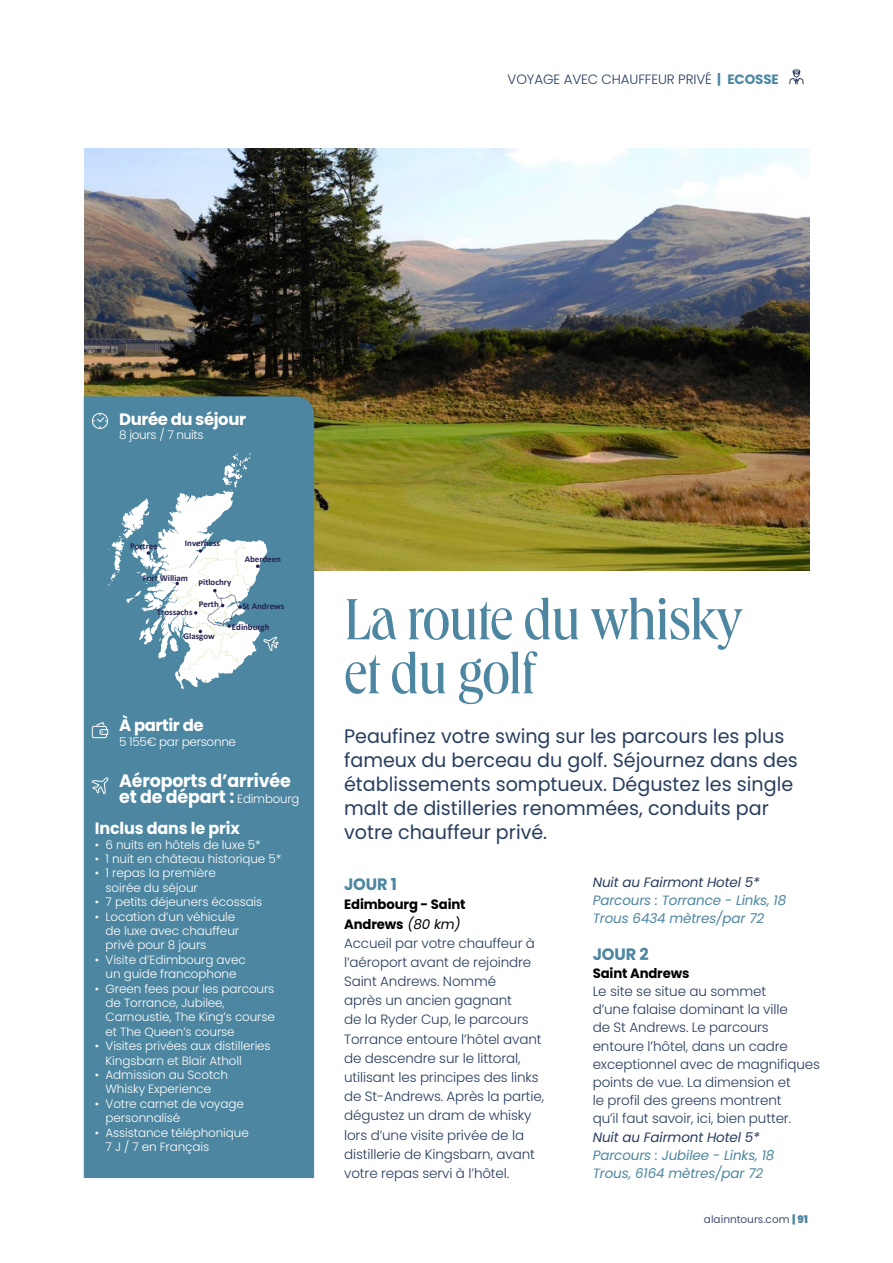
<style>
.page{position:relative;width:893px;height:1263px;background:#fff}
.page>*{position:absolute;margin:0;border:0;box-sizing:border-box;transform-origin:0 0}
.t1{font:60px/54px "Queens Condensed";letter-spacing:-.02em;color:#4d86a0}
.t2{font:19.5px/24px "Poppins";color:#283d5e}
.t3{font:700 18px/16px "Poppins";letter-spacing:-.01em;color:#fff}
.t4{font:700 16.5px "Poppins";letter-spacing:-.025em;color:#fff}
.t5{font:700 16.5px "Poppins";letter-spacing:-.01em;color:#4d86a0}
.t6{font:300 13.5px/19.2px "Poppins";letter-spacing:-.01em;color:#283d5e}
.t7{font:italic 13.5px/18.1px "Poppins";letter-spacing:-.01em;color:#4d86a0}
.t8{font:italic 13.5px "Poppins";letter-spacing:-.01em;color:#283d5e}
.t9{font:700 13.5px "Poppins";letter-spacing:-.01em;color:#000}
.t10{font:300 12px/14.4px "Poppins";letter-spacing:-.01em;color:#fff}
.t11{font:10.5px "Poppins";color:#435070}
.t12{font:700 8.85px "Calibri";color:#272250}
.s1{font-weight:700;color:#4d86a0}
.s2{font-weight:300;font-size:12px}
.s3{font-weight:700;color:#000}
.s4{font-weight:400;font-style:italic;color:#000}
.s5{font-weight:900;color:#4d86a0}
</style>
<div class="page">
<svg style="left:789px;top:69px;width:15px;height:16px"></svg>
<img style="left:85px;top:149px;width:724px;height:422px">
<div style="left:83px;top:396px;width:231px;height:782px;background:#4d86a0"></div>
<svg style="left:92px;top:413px;width:16px;height:16px"></svg>
<svg style="left:91px;top:769px;width:18px;height:28px"></svg>
<div style="left:92px;top:726px;width:15px;height:12px;border:1px solid #fff"></div>
<svg style="left:96px;top:721px;width:12px;height:14px"></svg>
<svg style="left:108px;top:453px;width:171px;height:236px"></svg>
<p class="t6" style="left:508px;top:69px;width:273px">VOYAGE AVEC CHAUFFEUR PRIVÉ <span class="s1">| ECOSSE</span></p>
<p class="t4" style="left:119px;top:410px;width:128px">Durée du séjour</p>
<p class="t10" style="left:119px;top:428px;width:86px">8 jours / 7 nuits</p>
<p class="t12" style="left:185px;top:537px;width:37px">Inverness</p>
<p class="t12" style="left:143px;top:571px;width:47px">Fort William</p>
<p class="t12" style="left:130px;top:540px;width:29px">Portree</p>
<p class="t12" style="left:199px;top:576px;width:34px">Pitlochry</p>
<p class="t12" style="left:245px;top:553px;width:38px">Aberdeen</p>
<p class="t12" style="left:199px;top:598px;width:22px">Perth</p>
<p class="t12" style="left:242px;top:600px;width:43px">St Andrews</p>
<p class="t12" style="left:157px;top:605px;width:37px">Trossachs</p>
<p class="t12" style="left:184px;top:629px;width:33px">Glasgow</p>
<p class="t12" style="left:232px;top:620px;width:39px">Edinburgh</p>
<p class="t4" style="left:119px;top:716px;width:86px">À partir de</p>
<p class="t10" style="left:119px;top:734px;width:118px">5 155€ par personne</p>
<h3 class="t3" style="left:119px;top:773px;width:182px">Aéroports d’arrivée et de départ : <span class="s2">Edimbourg</span></h3>
<p class="t4" style="left:95px;top:819px;width:146px">Inclus dans le prix</p>
<p class="t10" style="left:95px;top:837px;width:167px">• 6 nuits en hôtels de luxe 5*</p>
<p class="t10" style="left:95px;top:852px;width:188px">• 1 nuit en château historique 5*</p>
<p class="t10" style="left:106px;top:866px;width:112px;text-indent:-11px">• 1 repas la première soirée du séjour</p>
<p class="t10" style="left:95px;top:895px;width:169px">• 7 petits déjeuners écossais</p>
<p class="t10" style="left:106px;top:909px;width:135px;text-indent:-11px">• Location d’un véhicule de luxe avec chauffeur privé pour 8 jours</p>
<p class="t10" style="left:95px;top:952px;width:152px;text-align:center">• Visite d’Edimbourg avec un guide francophone</p>
<p class="t10" style="left:106px;top:981px;width:171px;text-indent:-11px">• Green fees pour les parcours de Torrance, Jubilee,<br>Carnoustie, The King’s course et The Queen’s course</p>
<p class="t10" style="left:106px;top:1039px;width:167px;text-indent:-11px">• Visites privées aux distilleries<br>Kingsbarn et Blair Atholl</p>
<p class="t10" style="left:95px;top:1068px;width:135px;text-align:center">• Admission au Scotch<br>Whisky Experience</p>
<p class="t10" style="left:106px;top:1096px;width:140px;text-indent:-11px">• Votre carnet de voyage personnalisé</p>
<p class="t10" style="left:106px;top:1125px;width:145px;text-indent:-11px">• Assistance téléphonique<br>7 J / 7 en Français</p>
<h1 class="t1" style="left:344px;top:589px;width:400px">La route du whisky et du golf</h1>
<h2 class="t2" style="left:344px;top:724px;width:455px">Peaufinez votre swing sur les parcours les plus fameux du berceau du golf. Séjournez dans des établissements somptueux. Dégustez les single malt de distilleries renommées, conduits par votre chauffeur privé.</h2>
<p class="t5" style="left:344px;top:875px;width:54px">JOUR 1</p>
<p class="t6" style="left:344px;top:895px;width:201px"><span class="s3">Edimbourg - Saint<br>Andrews</span> <span class="s4">(80 km)<br></span>Accueil par votre chauffeur à l’aéroport avant de rejoindre<br>Saint Andrews. Nommé<br>après un ancien gagnant<br>de la Ryder Cup, le parcours<br>Torrance entoure l’hôtel avant de descendre sur le littoral, utilisant les principes des links de St-Andrews. Après la partie, dégustez un dram de whisky lors d’une visite privée de la distillerie de Kingsbarn, avant votre repas servi à l’hôtel.</p>
<p class="t8" style="left:593px;top:874px;width:168px">Nuit au Fairmont Hotel 5*</p>
<p class="t7" style="left:593px;top:891px;width:195px">Parcours : Torrance - Links, 18<br>Trous 6434 mètres/par 72</p>
<p class="t5" style="left:593px;top:944px;width:57px">JOUR 2</p>
<p class="t9" style="left:593px;top:965px;width:98px">Saint Andrews</p>
<p class="t6" style="left:593px;top:982px;width:229px;line-height:18.1px">Le site se situe au sommet<br>d’une falaise dominant la ville<br>de St Andrews. Le parcours entoure l’hôtel, dans un cadre exceptionnel avec de magnifiques points de vue. La dimension et<br>le profil des greens montrent<br>qu’il faut savoir, ici, bien putter.</p>
<p class="t8" style="left:593px;top:1129px;width:168px">Nuit au Fairmont Hotel 5*</p>
<p class="t7" style="left:593px;top:1146px;width:183px">Parcours : Jubilee - Links, 18<br>Trous, 6164 mètres/par 72</p>
<p class="t11" style="left:704px;top:1213px;width:105px">alainntours.com <span class="s5">| 91</span></p>
</div>
